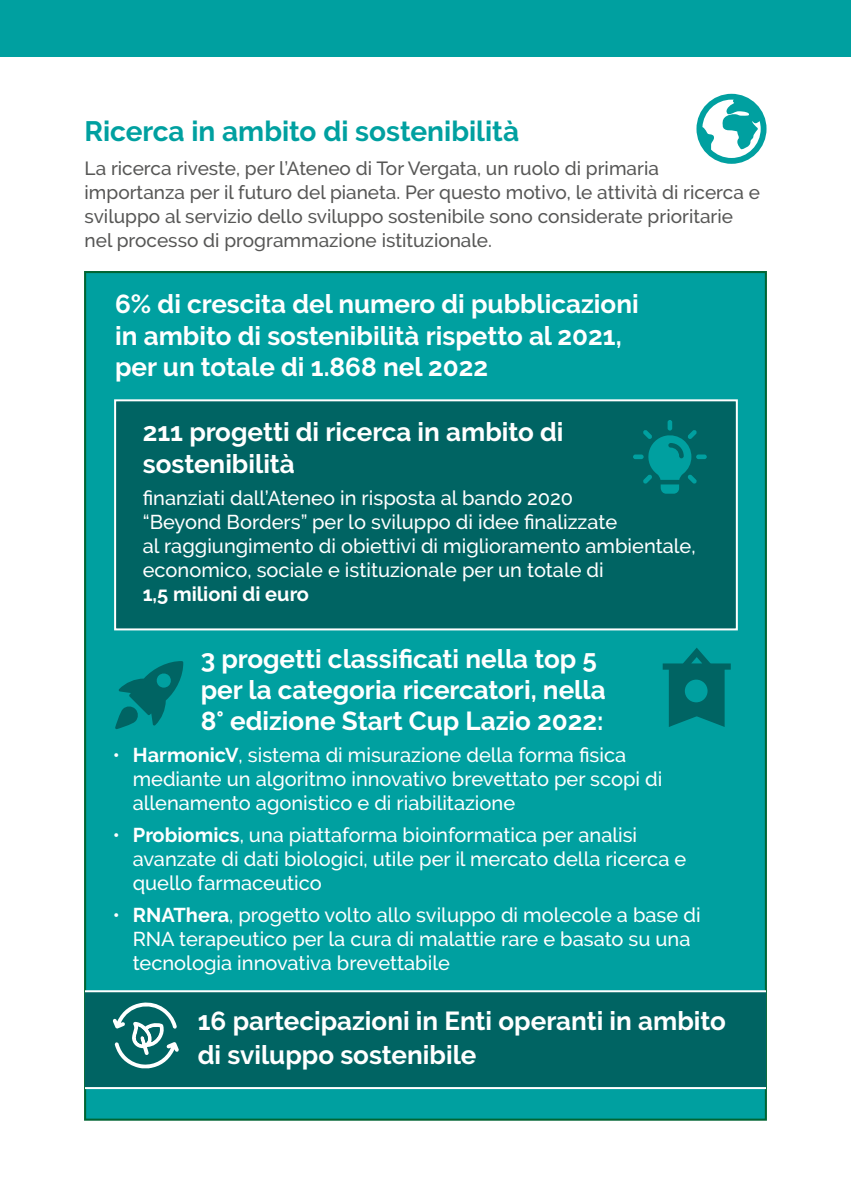
<style>
.page{position:relative;width:851px;height:1191px;background:#fff}
.page>*{position:absolute;margin:0;border:0;box-sizing:border-box;transform-origin:0 0}
.t1{font:700 28px "Raleway";color:#00a0a0}
.t2{font:700 26px/31.2px "Raleway";color:#fff}
.t3{font:500 20px/24px "Raleway";color:#fff}
.t4{font:700 20px "Raleway";color:#fff}
.t5{font:500 19px/24px "Raleway";color:#575756}
.s1{font-weight:700}
</style>
<div class="page">
<div style="left:84px;top:271px;width:682px;height:849px;background:#00a0a0;border:2px solid #006533"></div>
<div style="left:85px;top:990px;width:680px;height:99px;background:#006463"></div>
<div style="left:0;top:0;width:850px;height:57px;background:#00a0a0"></div>
<div style="left:114px;top:399px;width:623px;height:231px;background:#006463;border:2px solid #fff"></div>
<svg style="left:696px;top:94px;width:70px;height:70px"></svg>
<div style="left:667px;top:420px;width:5px;height:10px;background:#00a0a0;border-radius:2px"></div>
<div style="left:696px;top:454px;width:10px;height:5px;background:#00a0a0;border-radius:2px"></div>
<div style="left:633px;top:454px;width:10px;height:5px;background:#00a0a0;border-radius:2px"></div>
<svg style="left:642px;top:430px;width:54px;height:64px"></svg>
<svg style="left:115px;top:661px;width:68px;height:68px"></svg>
<svg style="left:662px;top:648px;width:68px;height:79px"></svg>
<div style="left:684px;top:679px;width:23px;height:23px;background:#00a0a0;border-radius:50%"></div>
<svg style="left:113px;top:1000px;width:66px;height:68px;background:#408b8a"></svg>
<h1 class="t1" style="left:85px;top:115px;width:436px">Ricerca in ambito di sostenibilità</h1>
<p class="t5" style="left:85px;top:156px;width:676px">La ricerca riveste, per l’Ateneo di Tor Vergata, un ruolo di primaria importanza per il futuro del pianeta. Per questo motivo, le attività di ricerca e sviluppo al servizio dello sviluppo sostenibile sono considerate prioritarie nel processo di programmazione istituzionale.</p>
<h2 class="t2" style="left:115px;top:289px;width:525px">6% di crescita del numero di pubblicazioni in ambito di sostenibilità rispetto al 2021, per un totale di 1.868 nel 2022</h2>
<h2 class="t2" style="left:143px;top:417px;width:422px">211 progetti di ricerca in ambito di sostenibilità</h2>
<p class="t3" style="left:143px;top:485px;width:554px">finanziati dall’Ateneo in risposta al bando 2020<br>“Beyond Borders” per lo sviluppo di idee finalizzate<br>al raggiungimento di obiettivi di miglioramento ambientale, economico, sociale e istituzionale per un totale di</p>
<p class="t4" style="left:143px;top:582px;width:168px">1,5 milioni di euro</p>
<h2 class="t2" style="left:201px;top:643px;width:406px">3 progetti classificati nella top 5 per la categoria ricercatori, nella<br>8° edizione Start Cup Lazio 2022:</h2>
<p class="t3" style="left:133px;top:743px;width:531px;text-indent:-20px">• <span class="s1">HarmonicV</span>, sistema di misurazione della forma fisica mediante un algoritmo innovativo brevettato per scopi di allenamento agonistico e di riabilitazione</p>
<p class="t3" style="left:133px;top:823px;width:555px;text-indent:-20px">• <span class="s1">Probiomics</span>, una piattaforma bioinformatica per analisi avanzate di dati biologici, utile per il mercato della ricerca e quello farmaceutico</p>
<p class="t3" style="left:133px;top:903px;width:569px;text-indent:-20px">• <span class="s1">RNAThera</span>, progetto volto allo sviluppo di molecole a base di<br>RNA terapeutico per la cura di malattie rare e basato su una tecnologia innovativa brevettabile</p>
<h2 class="t2" style="left:198px;top:1004px;width:529px;line-height:34px">16 partecipazioni in Enti operanti in ambito di sviluppo sostenibile</h2>
</div>
